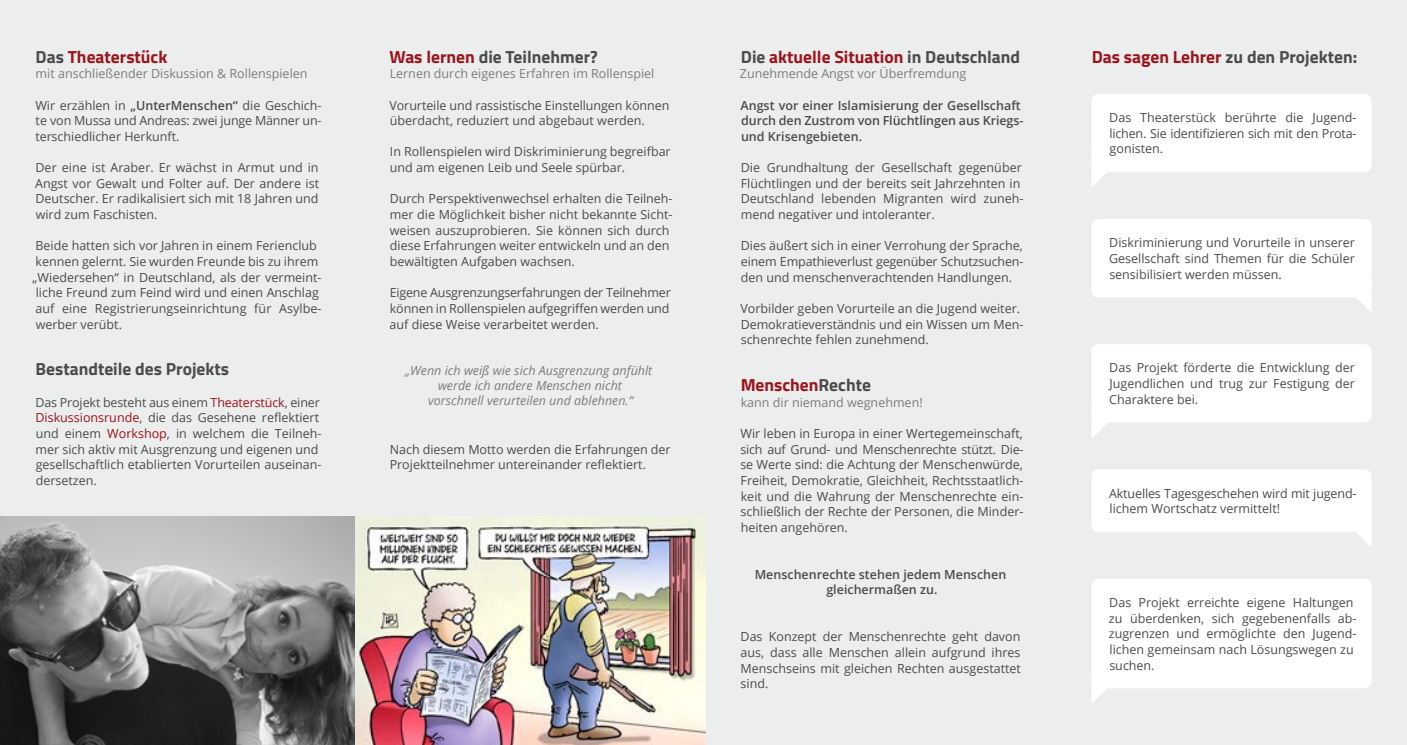
<style>
.page{position:relative;width:1407px;height:745px;background:#fff}
.page>*{position:absolute;margin:0;border:0;box-sizing:border-box;transform-origin:0 0}
.t1{font:700 17.5px "Titillium Web";color:#4b4b4d}
.t2{font:700 17.5px "Titillium Web";color:#9c141c}
.t3{font:12.5px/15.6px "Open Sans";color:#4b4b4d}
.t4{font:600 12.5px/15.6px "Open Sans";color:#4b4b4d}
.t5{font:12.5px "Open Sans";color:#7b7c7e}
.t6{font:italic 12.5px/15px "Open Sans";color:#7b7c7e;text-align:center}
.s1{color:#4b4b4d}
.s2{font-weight:600}
.s3{color:#9c141c}
</style>
<div class="page">
<div style="left:0;top:0;width:1407px;height:744px;background:#eceded"></div>
<img style="left:0;top:516px;width:705px;height:228px">
<div style="left:1091px;top:94px;width:280px;height:78px;background:#fff;border-radius:7px"></div>
<div style="left:1091px;top:344px;width:280px;height:78px;background:#fff;border-radius:7px"></div>
<div style="left:1091px;top:578px;width:280px;height:110px;background:#fff;border-radius:7px"></div>
<div style="left:1091px;top:219px;width:280px;height:78px;background:#fff;border-radius:7px"></div>
<div style="left:1091px;top:469px;width:280px;height:62px;background:#fff;border-radius:7px"></div>
<svg style="left:1091px;top:167px;width:16px;height:20px"></svg>
<svg style="left:1091px;top:406px;width:17px;height:32px"></svg>
<svg style="left:1091px;top:672px;width:16px;height:31px"></svg>
<svg style="left:1351px;top:527px;width:20px;height:19px"></svg>
<svg style="left:1356px;top:293px;width:15px;height:19px"></svg>
<h1 class="t2" style="left:36px;top:43px;width:133px"><span class="s1">Das</span> Theaterstück</h1>
<p class="t5" style="left:36px;top:65px;width:273px">mit anschließender Diskussion &amp; Rollenspielen</p>
<p class="t3" style="left:35px;top:97px;width:288px;text-align:justify">Wir erzählen in <span class="s2">„UnterMenschen“</span> die Geschich&shy;te von Mussa und Andreas: zwei junge Männer un&shy;terschiedlicher Herkunft.</p>
<p class="t3" style="left:35px;top:159px;width:285px;text-align:justify">Der eine ist Araber. Er wächst in Armut und in Angst vor Gewalt und Folter auf. Der andere ist Deutscher. Er radikalisiert sich mit 18 Jahren und wird zum Faschisten.</p>
<p class="t3" style="left:33px;top:237px;width:290px">Beide hatten sich vor Jahren in einem Ferienclub kennen gelernt. Sie wurden Freunde bis zu ihrem „Wiedersehen“ in Deutschland, als der vermeint&shy;liche Freund zum Feind wird und einen Anschlag auf eine Registrierungseinrichtung für Asylbe&shy;werber verübt.</p>
<h1 class="t1" style="left:36px;top:356px;width:195px">Bestandteile des Projekts</h1>
<p class="t3" style="left:35px;top:394px;width:288px">Das Projekt besteht aus einem <span class="s3">Theaterstück</span>, einer <span class="s3">Diskussionsrunde</span>, die das Gesehene reflektiert und einem <span class="s3">Workshop</span>, in welchem die Teilneh&shy;mer sich aktiv mit Ausgrenzung und eigenen und gesellschaftlich etablierten Vorurteilen auseinan&shy;dersetzen.</p>
<h1 class="t1" style="left:389px;top:43px;width:210px"><span class="s3">Was lernen</span> die Teilnehmer?</h1>
<p class="t5" style="left:390px;top:65px;width:266px">Lernen durch eigenes Erfahren im Rollenspiel</p>
<p class="t3" style="left:389px;top:97px;width:281px">Vorurteile und rassistische Einstellungen können überdacht, reduziert und abgebaut werden.</p>
<p class="t3" style="left:390px;top:144px;width:282px">In Rollenspielen wird Diskriminierung begreifbar und am eigenen Leib und Seele spürbar.</p>
<p class="t3" style="left:390px;top:190px;width:284px">Durch Perspektivenwechsel erhalten die Teilneh&shy;mer die Möglichkeit bisher nicht bekannte Sicht&shy;weisen auszuprobieren. Sie können sich durch diese Erfahrungen weiter entwickeln und an den bewältigten Aufgaben wachsen.</p>
<p class="t3" style="left:390px;top:284px;width:283px;text-align:justify">Eigene Ausgrenzungserfahrungen der Teilnehmer können in Rollenspielen aufgegriffen werden und auf diese Weise verarbeitet werden.</p>
<p class="t6" style="left:405px;top:362px;width:249px">„Wenn ich weiß wie sich Ausgrenzung anfühlt werde ich andere Menschen nicht<br>vorschnell verurteilen und ablehnen.“</p>
<p class="t3" style="left:390px;top:440px;width:282px">Nach diesem Motto werden die Erfahrungen der<br>Projektteilnehmer untereinander reflektiert.</p>
<h1 class="t2" style="left:741px;top:43px;width:281px"><span class="s1">Die</span> aktuelle Situation <span class="s1">in Deutschland</span></h1>
<p class="t5" style="left:740px;top:65px;width:228px">Zunehmende Angst vor Überfremdung</p>
<p class="t4" style="left:740px;top:97px;width:285px">Angst vor einer Islamisierung der Gesellschaft durch den Zustrom von Flüchtlingen aus Kriegs&shy;und Krisengebieten.</p>
<p class="t3" style="left:741px;top:159px;width:284px">Die Grundhaltung der Gesellschaft gegenüber Flüchtlingen und der bereits seit Jahrzehnten in Deutschland lebenden Migranten wird zuneh&shy;mend negativer und intoleranter.</p>
<p class="t3" style="left:741px;top:237px;width:284px;text-align:justify">Dies äußert sich in einer Verrohung der Sprache, einem Empathieverlust gegenüber Schutzsuchen&shy;den und menschenverachtenden Handlungen.</p>
<p class="t3" style="left:740px;top:300px;width:284px">Vorbilder geben Vorurteile an die Jugend weiter.<br>Demokratieverständnis und ein Wissen um Men&shy;schenrechte fehlen zunehmend.</p>
<h1 class="t2" style="left:741px;top:371px;width:132px">Menschen<span class="s1">Rechte</span></h1>
<p class="t5" style="left:741px;top:393px;width:183px">kann dir niemand wegnehmen!</p>
<p class="t3" style="left:740px;top:425px;width:284px;text-align:justify">Wir leben in Europa in einer Wertegemeinschaft, sich auf Grund- und Menschenrechte stützt. Die&shy;se Werte sind: die Achtung der Menschenwürde, Freiheit, Demokratie, Gleichheit, Rechtsstaatlich&shy;keit und die Wahrung der Menschenrechte ein&shy;schließlich der Rechte der Personen, die Minder&shy;heiten angehören.</p>
<p class="t4" style="left:755px;top:566px;width:253px;text-align:center">Menschenrechte stehen jedem Menschen gleichermaßen zu.</p>
<p class="t3" style="left:740px;top:628px;width:282px;text-align:justify">Das Konzept der Menschenrechte geht davon aus, dass alle Menschen allein aufgrund ihres Menschseins mit gleichen Rechten ausgestattet sind.</p>
<h1 class="t1" style="left:1091px;top:43px;width:267px"><span class="s3">Das sagen Lehrer</span> zu den Projekten:</h1>
<p class="t3" style="left:1109px;top:109px;width:249px;text-align:justify">Das Theaterstück berührte die Jugend&shy;lichen. Sie identifizieren sich mit den Prota&shy;gonisten.</p>
<p class="t3" style="left:1109px;top:234px;width:247px;text-align:justify">Diskriminierung und Vorurteile in unserer Gesellschaft sind Themen für die Schüler sensibilisiert werden müssen.</p>
<p class="t3" style="left:1109px;top:359px;width:247px;text-align:justify">Das Projekt förderte die Entwicklung der Jugendlichen und trug zur Festigung der Charaktere bei.</p>
<p class="t3" style="left:1109px;top:484px;width:249px">Aktuelles Tagesgeschehen wird mit jugend&shy;lichem Wortschatz vermittelt!</p>
<p class="t3" style="left:1109px;top:594px;width:249px">Das Projekt erreichte eigene Haltungen zu überdenken, sich gegebenenfalls ab&shy;zugrenzen und ermöglichte den Jugend&shy;lichen gemeinsam nach Lösungswegen zu suchen.</p>
</div>
